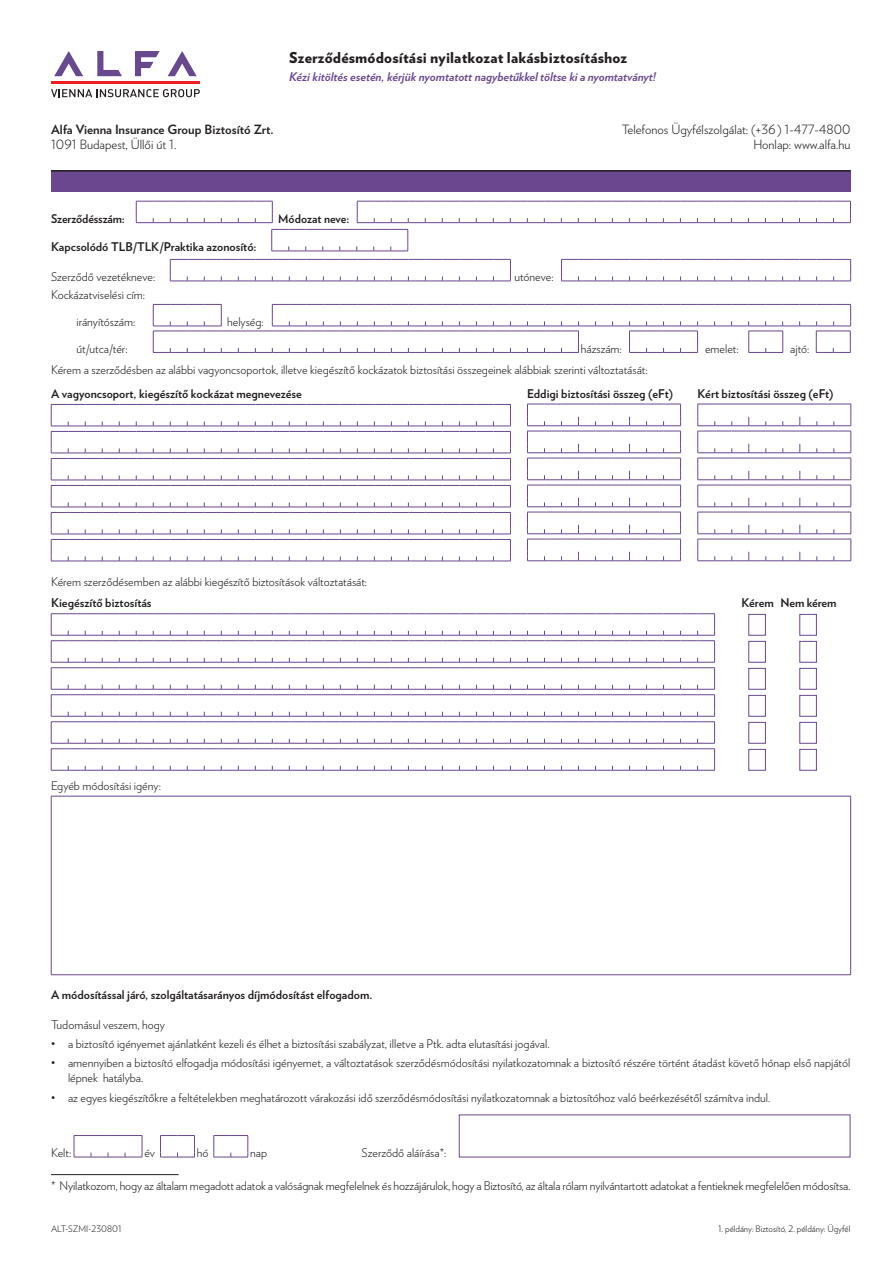
<style>
.page{position:relative;width:893px;height:1263px;background:#fff}
.page>*{position:absolute;margin:0;border:0;box-sizing:border-box;transform-origin:0 0}
.t1{font:900 15px "Verlag";letter-spacing:.01em;color:#231f20}
.t2{font:300 12.75px/15px "Verlag";color:#231f20;text-align:right}
.t3{font:700 12.75px "Verlag";color:#231f20}
.t4{font:300 12px/15px "Verlag";color:#231f20}
.t5{font:700 12px "Verlag";color:#231f20}
.t6{font:italic 700 12px "Verlag";letter-spacing:-.005em;color:#6a478f}
.t7{font:300 9px "Verlag";color:#231f20}
</style>
<div class="page">
<div style="left:51px;top:171px;width:799px;height:21px;background:#6a478f"></div>
<hr style="left:51px;top:170px;width:799px;height:2px;background:#231f20">
<svg style="left:136px;top:201px;width:137px;height:22px"></svg>
<svg style="left:357px;top:201px;width:494px;height:22px"></svg>
<svg style="left:271px;top:229px;width:138px;height:23px"></svg>
<svg style="left:170px;top:259px;width:341px;height:23px"></svg>
<svg style="left:561px;top:259px;width:290px;height:23px"></svg>
<svg style="left:153px;top:304px;width:698px;height:49px"></svg>
<svg style="left:51px;top:404px;width:460px;height:158px"></svg>
<svg style="left:527px;top:404px;width:154px;height:157px"></svg>
<svg style="left:697px;top:404px;width:155px;height:157px"></svg>
<div style="left:749px;top:614px;width:17px;height:21px;background:#fff;border:1px solid #6a478f"></div>
<div style="left:800px;top:614px;width:17px;height:21px;background:#fff;border:1px solid #6a478f"></div>
<div style="left:749px;top:641px;width:17px;height:21px;background:#fff;border:1px solid #6a478f"></div>
<div style="left:800px;top:641px;width:17px;height:21px;background:#fff;border:1px solid #6a478f"></div>
<div style="left:749px;top:668px;width:17px;height:21px;background:#fff;border:1px solid #6a478f"></div>
<div style="left:800px;top:668px;width:17px;height:21px;background:#fff;border:1px solid #6a478f"></div>
<div style="left:749px;top:695px;width:17px;height:21px;background:#fff;border:1px solid #6a478f"></div>
<div style="left:800px;top:695px;width:17px;height:21px;background:#fff;border:1px solid #6a478f"></div>
<div style="left:749px;top:722px;width:17px;height:21px;background:#fff;border:1px solid #6a478f"></div>
<div style="left:800px;top:722px;width:17px;height:21px;background:#fff;border:1px solid #6a478f"></div>
<svg style="left:51px;top:613px;width:664px;height:158px"></svg>
<div style="left:749px;top:749px;width:17px;height:21px;background:#fff;border:1px solid #6a478f"></div>
<div style="left:800px;top:749px;width:17px;height:21px;background:#fff;border:1px solid #6a478f"></div>
<hr style="left:51px;top:796px;width:1px;height:178px;background:#6a478f">
<hr style="left:51px;top:796px;width:800px;height:1px;background:#6a478f">
<hr style="left:850px;top:796px;width:1px;height:178px;background:#6a478f">
<hr style="left:51px;top:974px;width:800px;height:1px;background:#6a478f">
<svg style="left:74px;top:1135px;width:69px;height:23px"></svg>
<svg style="left:160px;top:1135px;width:35px;height:23px"></svg>
<svg style="left:214px;top:1135px;width:35px;height:23px"></svg>
<hr style="left:51px;top:1174px;width:128px;height:1px;background:#231f20">
<svg style="left:168px;top:51px;width:29px;height:25px"></svg>
<svg style="left:135px;top:51px;width:25px;height:25px"></svg>
<svg style="left:97px;top:51px;width:25px;height:25px"></svg>
<svg style="left:54px;top:51px;width:29px;height:25px"></svg>
<hr style="left:51px;top:82px;width:149px;height:2px;background:#ee1d23">
<svg style="left:51px;top:89px;width:149px;height:8px"></svg>
<p class="t3" style="left:51px;top:119px;width:224px">Alfa Vienna Insurance Group Biztosító Zrt.</p>
<p class="t2" style="left:51px;top:136px;width:127px">1091 Budapest, Üllői út 1.</p>
<p class="t1" style="left:289px;top:45px;width:339px">Szerződésmódosítási nyilatkozat lakásbiztosításhoz</p>
<p class="t6" style="left:289px;top:67px;width:368px">Kézi kitöltés esetén, kérjük nyomtatott nagybetűkkel töltse ki a nyomtatványt!</p>
<p class="t2" style="left:622px;top:121px;width:230px">Telefonos Ügyfélszolgálat: (+36 ) 1-477-4800<br>Honlap: www.alfa.hu</p>
<p class="t5" style="left:51px;top:209px;width:75px">Szerződésszám:</p>
<p class="t5" style="left:278px;top:209px;width:73px">Módozat neve:</p>
<p class="t5" style="left:51px;top:237px;width:207px">Kapcsolódó TLB/TLK/Praktika azonosító:</p>
<p class="t4" style="left:51px;top:269px;width:106px">Szerződő vezetékneve:</p>
<p class="t4" style="left:514px;top:269px;width:41px">utóneve:</p>
<p class="t4" style="left:51px;top:286px;width:96px">Kockázatviselési cím:</p>
<p class="t4" style="left:77px;top:314px;width:60px">irányítószám:</p>
<p class="t4" style="left:227px;top:314px;width:38px">helység:</p>
<p class="t4" style="left:77px;top:340px;width:53px">út/utca/tér:</p>
<p class="t4" style="left:581px;top:340px;width:42px">házszám:</p>
<p class="t4" style="left:705px;top:340px;width:35px">emelet:</p>
<p class="t4" style="left:790px;top:340px;width:21px">ajtó:</p>
<p class="t4" style="left:51px;top:361px;width:598px">Kérem a szerződésben az alábbi vagyoncsoportok, illetve kiegészítő kockázatok biztosítási összegeinek alábbiak szerinti változtatását:</p>
<p class="t5" style="left:51px;top:384px;width:252px">A vagyoncsoport, kiegészítő kockázat megnevezése</p>
<p class="t5" style="left:527px;top:384px;width:147px">Eddigi biztosítási összeg (eFt)</p>
<p class="t5" style="left:698px;top:384px;width:138px">Kért biztosítási összeg (eFt)</p>
<p class="t4" style="left:51px;top:573px;width:318px">Kérem szerződésemben az alábbi kiegészítő biztosítások változtatását:</p>
<p class="t5" style="left:51px;top:593px;width:102px">Kiegészítő biztosítás</p>
<p class="t5" style="left:741px;top:593px;width:97px">Kérem Nem kérem</p>
<p class="t4" style="left:51px;top:777px;width:111px">Egyéb módosítási igény:</p>
<p class="t5" style="left:51px;top:985px;width:323px">A módosítással járó, szolgáltatásarányos díjmódosítást elfogadom.</p>
<p class="t4" style="left:51px;top:1016px;width:115px">Tudomásul veszem, hogy</p>
<p class="t4" style="left:51px;top:1036px;width:500px">• a biztosító igényemet ajánlatként kezeli és élhet a biztosítási szabályzat, illetve a Ptk. adta elutasítási jogával.</p>
<p class="t4" style="left:68px;top:1055px;width:784px;text-indent:-17px">• amennyiben a biztosító elfogadja módosítási igényemet, a változtatások szerződésmódosítási nyilatkozatomnak a biztosító részére történt átadást követő hónap első napjától lépnek hatályba.</p>
<p class="t4" style="left:51px;top:1089px;width:721px">• az egyes kiegészítőkre a feltételekben meghatározott várakozási idő szerződésmódosítási nyilatkozatomnak a biztosítóhoz való beérkezésétől számítva indul.</p>
<p class="t4" style="left:51px;top:1145px;width:22px">Kelt:</p>
<p class="t4" style="left:144px;top:1145px;width:12px">év</p>
<p class="t4" style="left:197px;top:1145px;width:13px">hó</p>
<p class="t4" style="left:250px;top:1145px;width:18px">nap</p>
<p class="t4" style="left:362px;top:1145px;width:86px">Szerződő aláírása*:</p>
<p class="t4" style="left:51px;top:1177px;width:801px">* Nyilatkozom, hogy az általam megadott adatok a valóságnak megfelelnek és hozzájárulok, hogy a Biztosító, az általa rólam nyilvántartott adatokat a fentieknek megfelelően módosítsa.</p>
<p class="t7" style="left:51px;top:1222px;width:72px">ALT-SZMI-230801</p>
<p class="t7" style="left:718px;top:1222px;width:134px">1. példány: Biztosító, 2. példány: Ügyfél</p>
</div>
